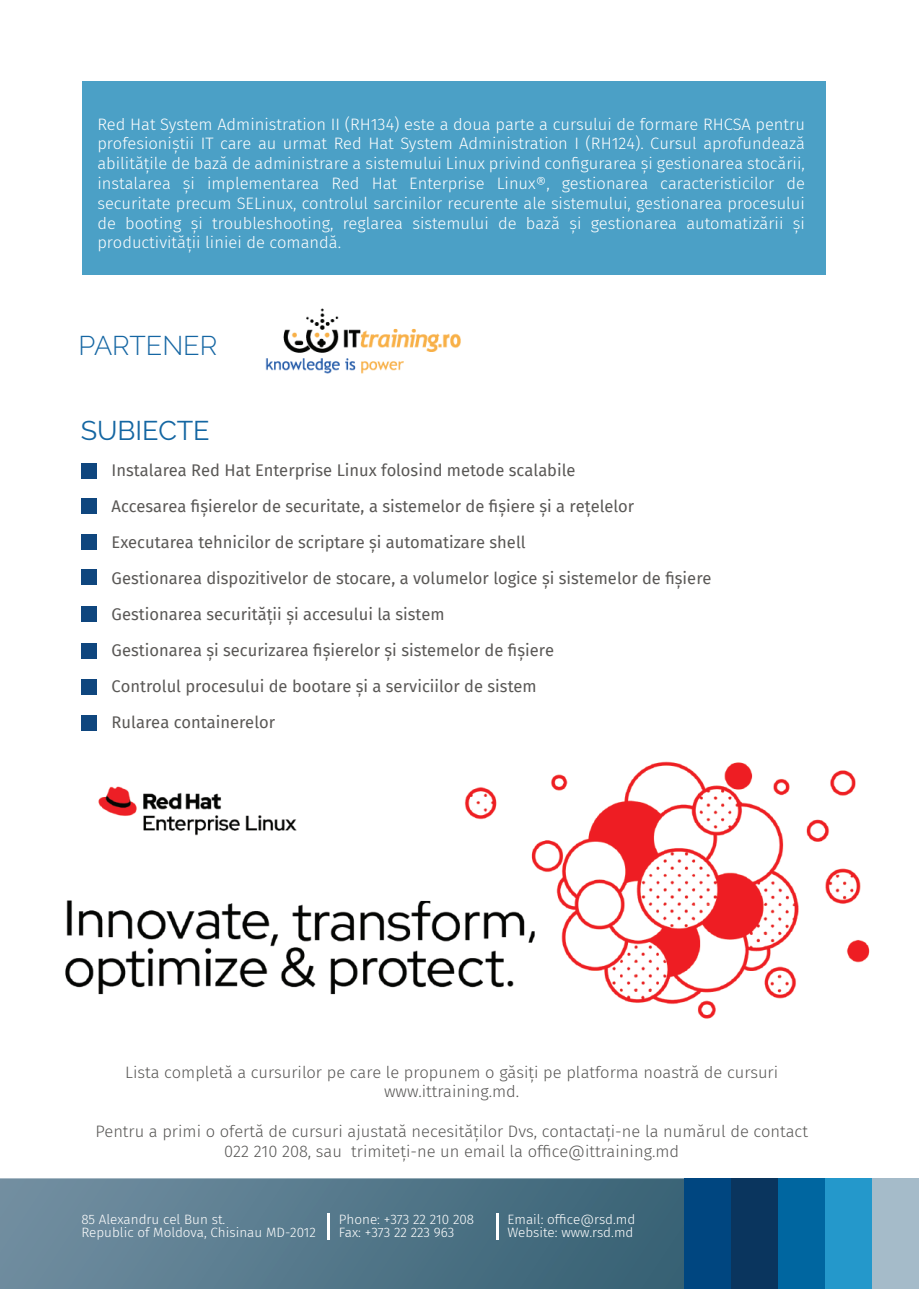
<style>
.page{position:relative;width:919px;height:1289px;background:#fff}
.page>*{position:absolute;margin:0;border:0;box-sizing:border-box;transform-origin:0 0}
.t1{font:27px "Raleway";color:#1466a2}
.t2{font:300 27px "Raleway";color:#1566a3}
.t3{font:300 16.5px/19.8px "Fira Sans";color:#fff;text-align:justify}
.t4{font:16.5px/36px "Fira Sans";color:#5a5856}
.t5{font:300 16.5px/19.8px "Fira Sans";color:#585755;text-align:center}
.t6{font:300 13.5px/13.5px "Fira Sans";color:#fff}
</style>
<div class="page">
<div style="left:82px;top:463px;width:15px;height:15px;background:#0f467e"></div>
<div style="left:82px;top:498px;width:15px;height:15px;background:#0f467e"></div>
<div style="left:82px;top:570px;width:15px;height:15px;background:#0f467e"></div>
<div style="left:82px;top:534px;width:15px;height:15px;background:#0f467e"></div>
<div style="left:82px;top:606px;width:15px;height:15px;background:#0f467e"></div>
<div style="left:82px;top:643px;width:15px;height:15px;background:#0f467e"></div>
<div style="left:82px;top:679px;width:15px;height:15px;background:#0f467e"></div>
<div style="left:81px;top:715px;width:15px;height:15px;background:#0f467e"></div>
<img style="left:65px;top:761px;width:805px;height:258px">
<img style="left:265px;top:308px;width:196px;height:66px">
<svg style="left:0;top:1178px;width:685px;height:110px;background:#54788a"></svg>
<div style="left:685px;top:1178px;width:233px;height:110px;background:#004680"></div>
<div style="left:731px;top:1178px;width:187px;height:110px;background:#0a355e"></div>
<div style="left:778px;top:1178px;width:140px;height:110px;background:#0066a0"></div>
<div style="left:825px;top:1178px;width:93px;height:110px;background:#2498cb"></div>
<div style="left:872px;top:1178px;width:46px;height:110px;background:#a5bbc9"></div>
<hr style="left:496px;top:1213px;width:3px;height:26px;background:#fff">
<hr style="left:327px;top:1213px;width:3px;height:26px;background:#fff">
<div style="left:82px;top:81px;width:743px;height:193px;background:#4ba0c6"></div>
<p class="t3" style="left:97px;top:114px;width:709px">Red Hat System Administration II (RH134) este a doua parte a cursului de formare RHCSA pentru profesioniștii IT care au urmat Red Hat System Administration I (RH124). Cursul aprofundează abilitățile de bază de administrare a sistemului Linux privind configurarea și gestionarea stocării, instalarea și implementarea Red Hat Enterprise Linux®, gestionarea caracteristicilor de securitate precum SELinux, controlul sarcinilor recurente ale sistemului, gestionarea procesului de booting și troubleshooting, reglarea sistemului de bază și gestionarea automatizării și productivității liniei de comandă.</p>
<h1 class="t2" style="left:78px;top:329px;width:140px">PARTENER</h1>
<h1 class="t1" style="left:81px;top:415px;width:130px">SUBIECTE</h1>
<p class="t4" style="left:112px;top:451px;width:601px">Instalarea Red Hat Enterprise Linux folosind metode scalabile<br>Accesarea fișierelor de securitate, a sistemelor de fișiere și a rețelelor Executarea tehnicilor de scriptare și automatizare shell<br>Gestionarea dispozitivelor de stocare, a volumelor logice și sistemelor de fișiere Gestionarea securității și accesului la sistem<br>Gestionarea și securizarea fișierelor și sistemelor de fișiere<br>Controlul procesului de bootare și a serviciilor de sistem<br>Rularea containerelor</p>
<p class="t5" style="left:125px;top:1061px;width:654px">Lista completă a cursurilor pe care le propunem o găsiți pe platforma noastră de cursuri www.ittraining.md.</p>
<p class="t5" style="left:95px;top:1121px;width:714px">Pentru a primi o ofertă de cursuri ajustată necesităților Dvs, contactați-ne la numărul de contact<br>022 210 208, sau trimiteți-ne un email la office@ittraining.md</p>
<p class="t6" style="left:81px;top:1212px;width:236px">85 Alexandru cel Bun st.<br>Republic of Moldova, Chisinau MD-2012</p>
<p class="t6" style="left:339px;top:1212px;width:137px">Phone: +373 22 210 208<br>Fax: +373 22 223 963</p>
<p class="t6" style="left:507px;top:1212px;width:129px">Email: office@rsd.md<br>Website: www.rsd.md</p>
</div>
